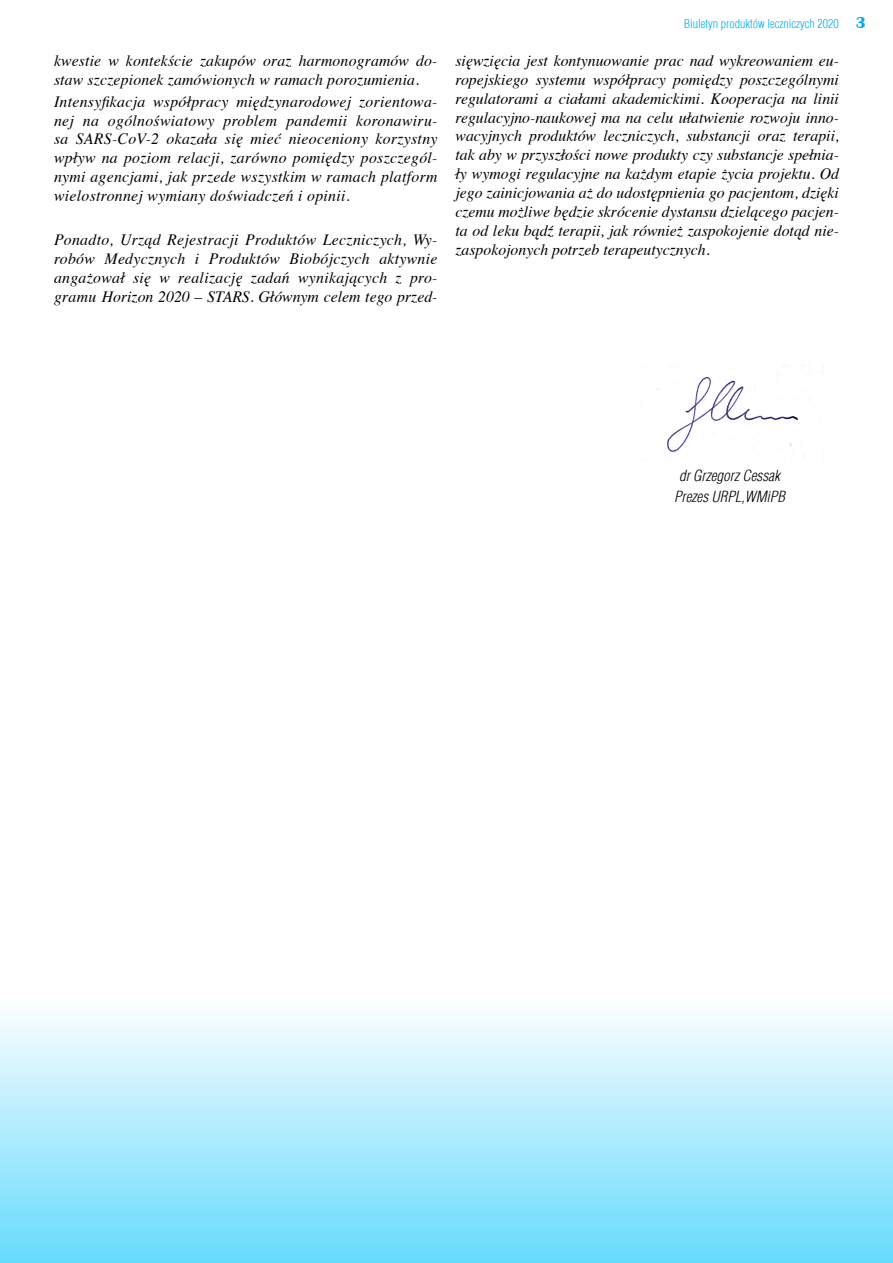
<style>
.page{position:relative;width:893px;height:1263px;background:#fff}
.page>*{position:absolute;margin:0;border:0;box-sizing:border-box;transform-origin:0 0}
.t1{font:italic 15.75px/18.9px "Times";letter-spacing:.01em;color:#000;text-align:justify}
.t2{font:italic 300 15px "Switzerland Cond";color:#000}
.t3{font:300 12px "Switzerland Cond";color:#00aeef}
.s1{font-family:"Britannic";font-weight:700;font-size:16.5px}
</style>
<div class="page">
<img style="left:642px;top:364px;width:182px;height:88px">
<svg style="left:0;top:1015px;width:893px;height:248px;background:#acebfd"></svg>
<p class="t1" style="left:54px;top:50px;width:385px">kwestie w kontekście zakupów oraz harmonogramów do&shy;staw szczepionek zamówionych w ramach porozumienia.</p>
<p class="t1" style="left:54px;top:91px;width:385px">Intensyfikacja współpracy międzynarodowej zorientowa&shy;nej na ogólnoświatowy problem pandemii koronawiru&shy;sa SARS-CoV-2 okazała się mieć nieoceniony korzystny wpływ na poziom relacji, zarówno pomiędzy poszczegól&shy;nymi agencjami, jak przede wszystkim w ramach platform wielostronnej wymiany doświadczeń i opinii.</p>
<p class="t1" style="left:54px;top:229px;width:385px">Ponadto, Urząd Rejestracji Produktów Leczniczych, Wy&shy;robów Medycznych i Produktów Biobójczych aktywnie angażował się w realizację zadań wynikających z pro&shy;gramu Horizon 2020 – STARS. Głównym celem tego przed-</p>
<p class="t3" style="left:684px;top:17px;width:183px">Biuletyn produktów leczniczych 2020 <span class="s1">3</span></p>
<p class="t1" style="left:455px;top:50px;width:385px">sięwzięcia jest kontynuowanie prac nad wykreowaniem eu&shy;ropejskiego systemu współpracy pomiędzy poszczególnymi regulatorami a ciałami akademickimi. Kooperacja na linii regulacyjno-naukowej ma na celu ułatwienie rozwoju inno&shy;wacyjnych produktów leczniczych, substancji oraz terapii, tak aby w przyszłości nowe produkty czy substancje spełnia&shy;ły wymogi regulacyjne na każdym etapie życia projektu. Od jego zainicjowania aż do udostępnienia go pacjentom, dzięki czemu możliwe będzie skrócenie dystansu dzielącego pacjen&shy;ta od leku bądź terapii, jak również zaspokojenie dotąd nie&shy;zaspokojonych potrzeb terapeutycznych.</p>
<p class="t2" style="left:679px;top:467px;width:102px">dr Grzegorz Cessak</p>
<p class="t2" style="left:674px;top:488px;width:112px">Prezes URPL,WMiPB</p>
</div>
